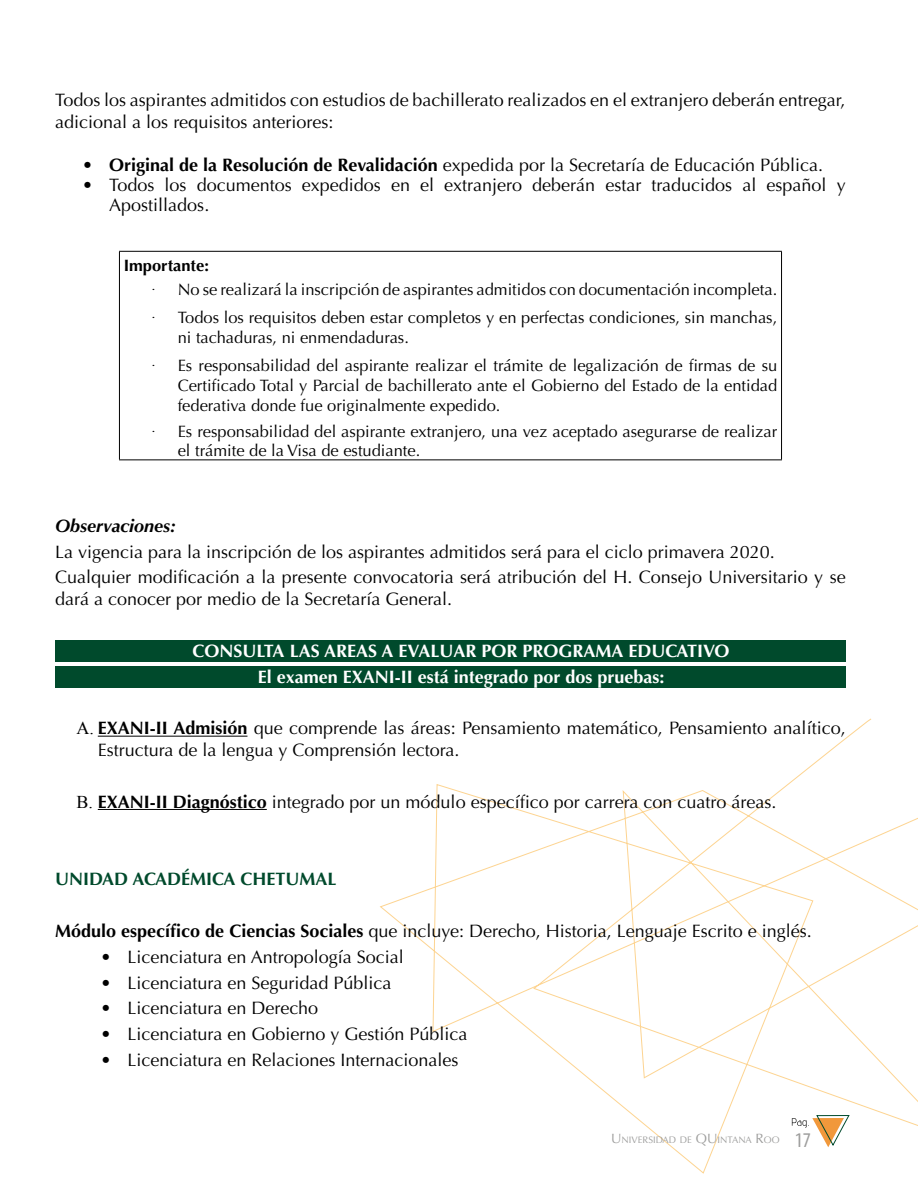
<style>
.page{position:relative;width:918px;height:1188px;background:#fff}
.page>*{position:absolute;margin:0;border:0;box-sizing:border-box;transform-origin:0 0}
.t1{font:18px/21.6px "Optima";color:#000}
.t2{font:700 18px/25.8px "Optima";color:#fff;text-align:center}
.t3{font:700 18px "Optima";color:#004a2c}
.t4{font:italic 700 18px "Optima";color:#000}
.t5{font:16.5px/19.8px "Optima";color:#000}
.t6{font:9.45px "Optima";color:#9d9d9c}
.s1{font-weight:700}
.s2{font-family:"Times New Roman"}
.s3{font-size:13.5px}
.s4{font-family:"Myriad Pro";font-stretch:condensed;font-size:21px}
</style>
<div class="page">
<svg style="left:380px;top:718px;width:538px;height:456px"></svg>
<svg style="left:792px;top:1115px;width:57px;height:32px"></svg>
<div style="left:55px;top:640px;width:791px;height:22px;background:#004a2c"></div>
<div style="left:55px;top:666px;width:791px;height:22px;background:#004a2c"></div>
<hr style="left:98px;top:736px;width:149px;height:1px;background:#000">
<hr style="left:98px;top:809px;width:169px;height:1px;background:#000">
<hr style="left:119px;top:251px;width:663px;height:1px;background:#000">
<hr style="left:119px;top:459px;width:663px;height:1px;background:#000">
<hr style="left:119px;top:252px;width:1px;height:207px;background:#000">
<hr style="left:781px;top:252px;width:1px;height:207px;background:#000">
<p class="t1" style="left:55px;top:90px;width:792px">Todos los aspirantes admitidos con estudios de bachillerato realizados en el extranjero deberán entregar, adicional a los requisitos anteriores:</p>
<p class="t1" style="left:82px;top:154px;width:742px"><span class="s1">• Original de la Resolución de Revalidación</span> expedida por la Secretaría de Educación Pública.</p>
<p class="t1" style="left:109px;top:175px;width:738px;line-height:19.8px;text-indent:-27px">• Todos los documentos expedidos en el extranjero deberán estar traducidos al español y<br>Apostillados.</p>
<p class="t5" style="left:151px;top:253px;width:628px;line-height:24px;text-indent:-27px"><span class="s1">Importante:<br></span><span class="s2">·</span> No se realizará la inscripción de aspirantes admitidos con documentación incompleta.</p>
<p class="t5" style="left:178px;top:308px;width:601px;text-indent:-27px"><span class="s2">·</span> Todos los requisitos deben estar completos y en perfectas condiciones, sin manchas, ni tachaduras, ni enmendaduras.</p>
<p class="t5" style="left:178px;top:356px;width:601px;text-align:justify;text-indent:-27px"><span class="s2">·</span> Es responsabilidad del aspirante realizar el trámite de legalización de firmas de su Certificado Total y Parcial de bachillerato ante el Gobierno del Estado de la entidad federativa donde fue originalmente expedido.</p>
<p class="t5" style="left:178px;top:423px;width:601px;line-height:18.1px;text-indent:-27px"><span class="s2">·</span> Es responsabilidad del aspirante extranjero, una vez aceptado asegurarse de realizar el trámite de la Visa de estudiante.</p>
<p class="t4" style="left:55px;top:515px;width:122px">Observaciones:</p>
<p class="t1" style="left:55px;top:539px;width:792px;line-height:25.8px">La vigencia para la inscripción de los aspirantes admitidos será para el ciclo primavera 2020.<br>Cualquier modificación a la presente convocatoria será atribución del H. Consejo Universitario y se</p>
<p class="t1" style="left:55px;top:588px;width:398px">dará a conocer por medio de la Secretaría General.</p>
<p class="t2" style="left:193px;top:638px;width:539px">CONSULTA LAS AREAS A EVALUAR POR PROGRAMA EDUCATIVO<br>El examen EXANI-II está integrado por dos pruebas:</p>
<p class="t1" style="left:98px;top:718px;width:749px;text-indent:-21px"><span class="s2">A.</span> <span class="s1">EXANI-II Admisión</span> que comprende las áreas: Pensamiento matemático, Pensamiento analítico,<br>Estructura de la lengua y Comprensión lectora.</p>
<p class="t1" style="left:77px;top:791px;width:701px"><span class="s2">B.</span> <span class="s1">EXANI-II Diagnóstico</span> integrado por un módulo específico por carrera con cuatro áreas.</p>
<p class="t3" style="left:55px;top:869px;width:283px">UNIDAD ACADÉMICA CHETUMAL</p>
<p class="t1" style="left:55px;top:920px;width:758px"><span class="s1">Módulo específico de Ciencias Sociales</span> que incluye: Derecho, Historia, Lenguaje Escrito e inglés.</p>
<p class="t1" style="left:101px;top:946px;width:305px">• Licenciatura en Antropología Social</p>
<p class="t1" style="left:101px;top:972px;width:292px">• Licenciatura en Seguridad Pública</p>
<p class="t1" style="left:101px;top:998px;width:219px">• Licenciatura en Derecho</p>
<p class="t1" style="left:101px;top:1024px;width:368px">• Licenciatura en Gobierno y Gestión Pública</p>
<p class="t1" style="left:101px;top:1049px;width:359px">• Licenciatura en Relaciones Internacionales</p>
<p class="t6" style="left:611px;top:1134px;width:201px"><span class="s3">U</span>NIVERSIDAD DE <span class="s3">QU</span>INTANA <span class="s3">R</span>OO <span class="s4">17</span></p>
</div>
